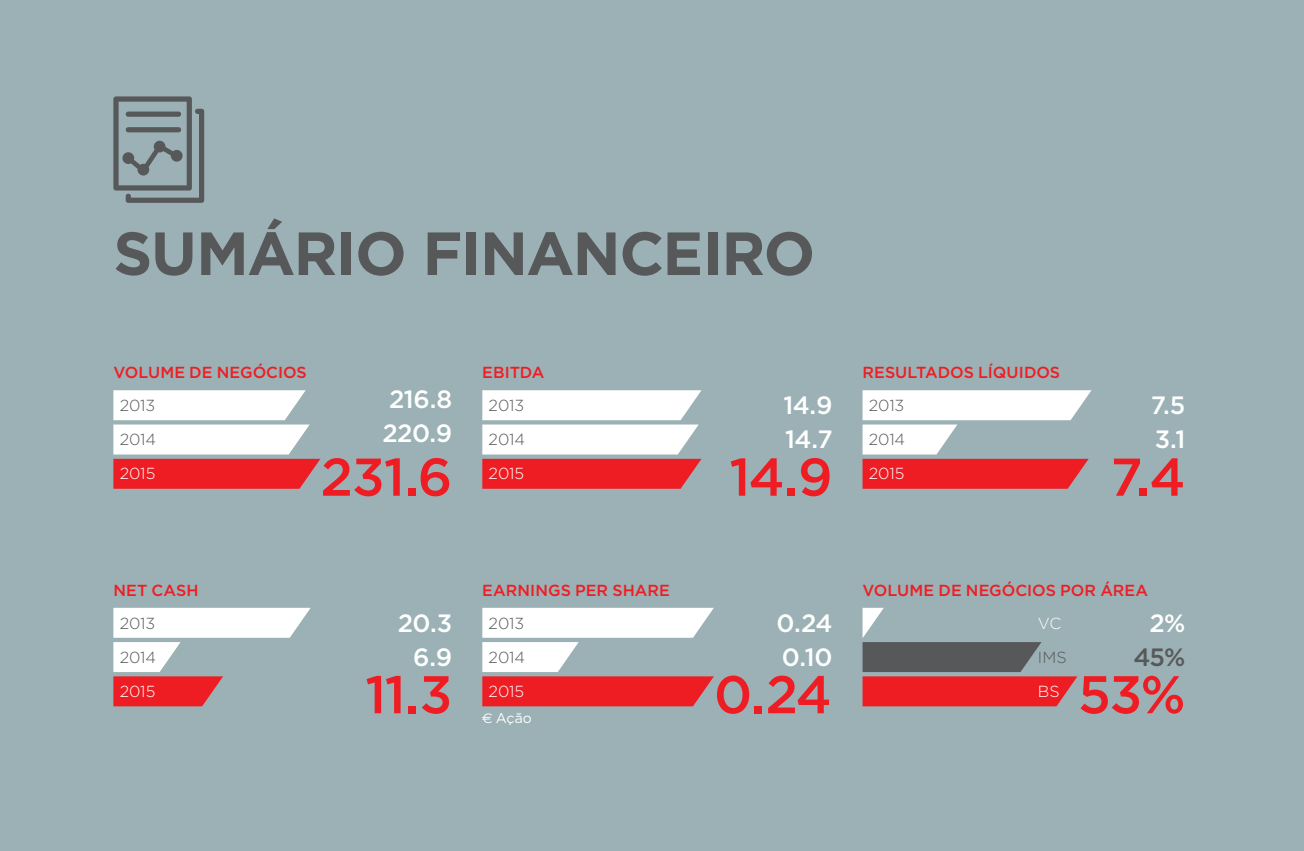
<style>
.page{position:relative;width:1304px;height:851px;background:#fff}
.page>*{position:absolute;margin:0;border:0;box-sizing:border-box;transform-origin:0 0}
.t1{font:700 60.8px "Gotham HTF";letter-spacing:-.025em;color:#57585a}
.t2{font:500 53px "Gotham HTF";letter-spacing:-.03em;color:#ee1d23}
.t3{font:500 25px/34.2px "Gotham HTF";letter-spacing:-.025em;color:#fff}
.t4{font:500 25px "Gotham HTF";color:#57585a}
.t5{font:500 16px "Gotham HTF";color:#ee1d23}
.t6{font:300 16px/34.4px "Gotham HTF";letter-spacing:-.005em;color:#57585a}
.t7{font:300 16px "Gotham HTF";letter-spacing:-.005em;color:#fff}
.t8{font:14px "Gotham HTF";color:#fff}
.s1{font-family:"Euro Sans"}
</style>
<div class="page">
<div style="left:0;top:0;width:1304px;height:850px;background:#9bb1b5"></div>
<svg style="left:863px;top:390px;width:228px;height:98px"></svg>
<svg style="left:863px;top:607px;width:214px;height:99px"></svg>
<svg style="left:113px;top:607px;width:198px;height:99px"></svg>
<svg style="left:482px;top:607px;width:232px;height:99px"></svg>
<svg style="left:482px;top:390px;width:220px;height:98px;background:#ecb4b6"></svg>
<svg style="left:113px;top:390px;width:207px;height:98px;background:#e8b1b3"></svg>
<svg style="left:113px;top:96px;width:91px;height:107px"></svg>
<h1 class="t1" style="left:113px;top:218px;width:703px">SUMÁRIO FINANCEIRO</h1>
<p class="t5" style="left:113px;top:363px;width:195px">VOLUME DE NEGÓCIOS</p>
<h3 class="t3" style="left:382px;top:381px;width:72px">216.8<br>220.9</h3>
<p class="t6" style="left:120px;top:388px;width:38px">2013<br>2014</p>
<p class="t7" style="left:120px;top:465px;width:37px">2015</p>
<h2 class="t2" style="left:320px;top:447px;width:133px">231.6</h2>
<p class="t5" style="left:482px;top:363px;width:64px">EBITDA</p>
<h3 class="t3" style="left:784px;top:387px;width:51px">14.9<br>14.7</h3>
<p class="t6" style="left:489px;top:388px;width:38px">2013<br>2014</p>
<p class="t7" style="left:489px;top:465px;width:37px">2015</p>
<h2 class="t2" style="left:729px;top:447px;width:105px">14.9</h2>
<p class="t5" style="left:863px;top:363px;width:199px">RESULTADOS LÍQUIDOS</p>
<h3 class="t3" style="left:1151px;top:387px;width:36px">7.5<br>3.1</h3>
<p class="t6" style="left:869px;top:388px;width:38px">2013<br>2014</p>
<p class="t7" style="left:869px;top:465px;width:37px">2015</p>
<h2 class="t2" style="left:1110px;top:447px;width:77px">7.4</h2>
<p class="t5" style="left:113px;top:580px;width:87px">NET CASH</p>
<h3 class="t3" style="left:398px;top:605px;width:56px;text-align:right">20.3<br>6.9</h3>
<p class="t6" style="left:120px;top:605px;width:38px">2013<br>2014</p>
<p class="t7" style="left:120px;top:682px;width:37px">2015</p>
<h2 class="t2" style="left:365px;top:664px;width:89px">11.3</h2>
<p class="t5" style="left:482px;top:580px;width:189px">EARNINGS PER SHARE</p>
<h3 class="t3" style="left:777px;top:605px;width:57px">0.24<br>0.10</h3>
<p class="t6" style="left:489px;top:605px;width:38px">2013<br>2014</p>
<p class="t7" style="left:489px;top:682px;width:37px">2015</p>
<h2 class="t2" style="left:714px;top:664px;width:119px">0.24</h2>
<p class="t8" style="left:482px;top:710px;width:51px"><span class="s1">e</span> Ação</p>
<p class="t5" style="left:863px;top:580px;width:287px">VOLUME DE NEGÓCIOS POR ÁREA</p>
<h3 class="t3" style="left:1149px;top:605px;width:38px">2%</h3>
<h3 class="t4" style="left:1133px;top:642px;width:54px">45%</h3>
<p class="t7" style="left:1038px;top:614px;width:25px">VC</p>
<p class="t6" style="left:1038px;top:639px;width:30px">IMS</p>
<p class="t7" style="left:1038px;top:682px;width:23px">BS</p>
<h2 class="t2" style="left:1078px;top:664px;width:109px">53%</h2>
</div>
